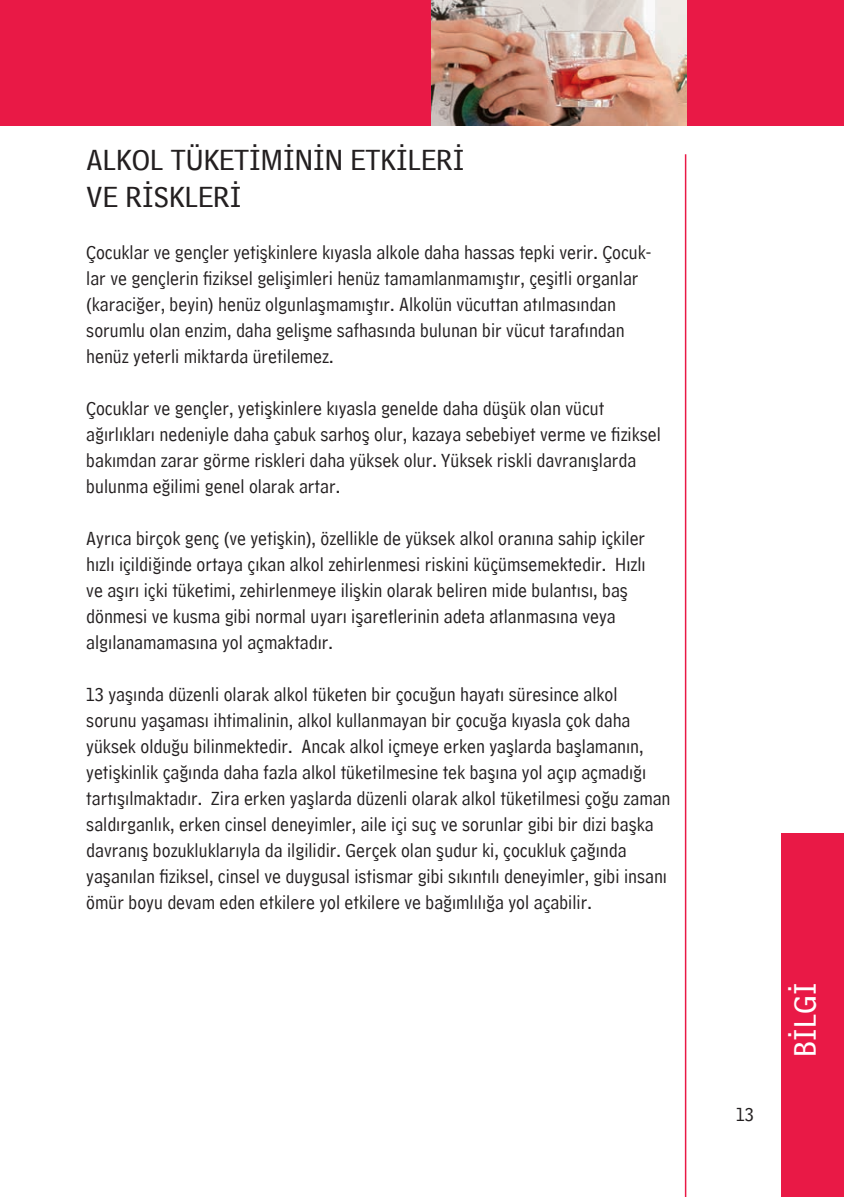
<style>
.page{position:relative;width:844px;height:1197px;background:#fff}
.page>*{position:absolute;margin:0;border:0;box-sizing:border-box;transform-origin:0 0}
.t1{font:32px "HM Text";color:#fff}
.t2{font:30px/36px "HM Text";color:#231f20}
.t3{font:20px/26px "HM Comment";color:#231f20}
</style>
<div class="page">
<hr style="left:684px;top:154px;width:2px;height:1043px;background:#e91946">
<div style="left:781px;top:833px;width:62px;height:364px;background:#e91946"></div>
<div style="left:0;top:0;width:843px;height:126px;background:#e91946"></div>
<img style="left:431px;top:0;width:255px;height:126px">
<h2 class="t2" style="left:86px;top:138px;width:379px">ALKOL TÜKETİMİNİN ETKİLERİ<br>VE RİSKLERİ</h2>
<p class="t3" style="left:86px;top:235px;width:566px">Çocuklar ve gençler yetişkinlere kıyasla alkole daha hassas tepki verir. Çocuk&shy;lar ve gençlerin fiziksel gelişimleri henüz tamamlanmamıştır, çeşitli organlar (karaciğer, beyin) henüz olgunlaşmamıştır. Alkolün vücuttan atılmasından sorumlu olan enzim, daha gelişme safhasında bulunan bir vücut tarafından henüz yeterli miktarda üretilemez.</p>
<p class="t3" style="left:86px;top:391px;width:576px">Çocuklar ve gençler, yetişkinlere kıyasla genelde daha düşük olan vücut ağırlıkları nedeniyle daha çabuk sarhoş olur, kazaya sebebiyet verme ve fiziksel bakımdan zarar görme riskleri daha yüksek olur. Yüksek riskli davranışlarda bulunma eğilimi genel olarak artar.</p>
<p class="t3" style="left:86px;top:521px;width:561px">Ayrıca birçok genç (ve yetişkin), özellikle de yüksek alkol oranına sahip içkiler hızlı içildiğinde ortaya çıkan alkol zehirlenmesi riskini küçümsemektedir. Hızlı ve aşırı içki tüketimi, zehirlenmeye ilişkin olarak beliren mide bulantısı, baş dönmesi ve kusma gibi normal uyarı işaretlerinin adeta atlanmasına veya algılanamamasına yol açmaktadır.</p>
<p class="t3" style="left:86px;top:677px;width:585px">13 yaşında düzenli olarak alkol tüketen bir çocuğun hayatı süresince alkol sorunu yaşaması ihtimalinin, alkol kullanmayan bir çocuğa kıyasla çok daha yüksek olduğu bilinmektedir. Ancak alkol içmeye erken yaşlarda başlamanın, yetişkinlik çağında daha fazla alkol tüketilmesine tek başına yol açıp açmadığı tartışılmaktadır. Zira erken yaşlarda düzenli olarak alkol tüketilmesi çoğu zaman saldırganlık, erken cinsel deneyimler, aile içi suç ve sorunlar gibi bir dizi başka davranış bozukluklarıyla da ilgilidir. Gerçek olan şudur ki, çocukluk çağında yaşanılan fiziksel, cinsel ve duygusal istismar gibi sıkıntılı deneyimler, gibi insanı ömür boyu devam eden etkilere yol etkilere ve bağımlılığa yol açabilir.</p>
<p class="t3" style="left:736px;top:1097px;width:19px">13</p>
<h1 class="t1" style="left:776px;top:1056px;width:76px;rotate:-90deg">BİLGİ</h1>
</div>
